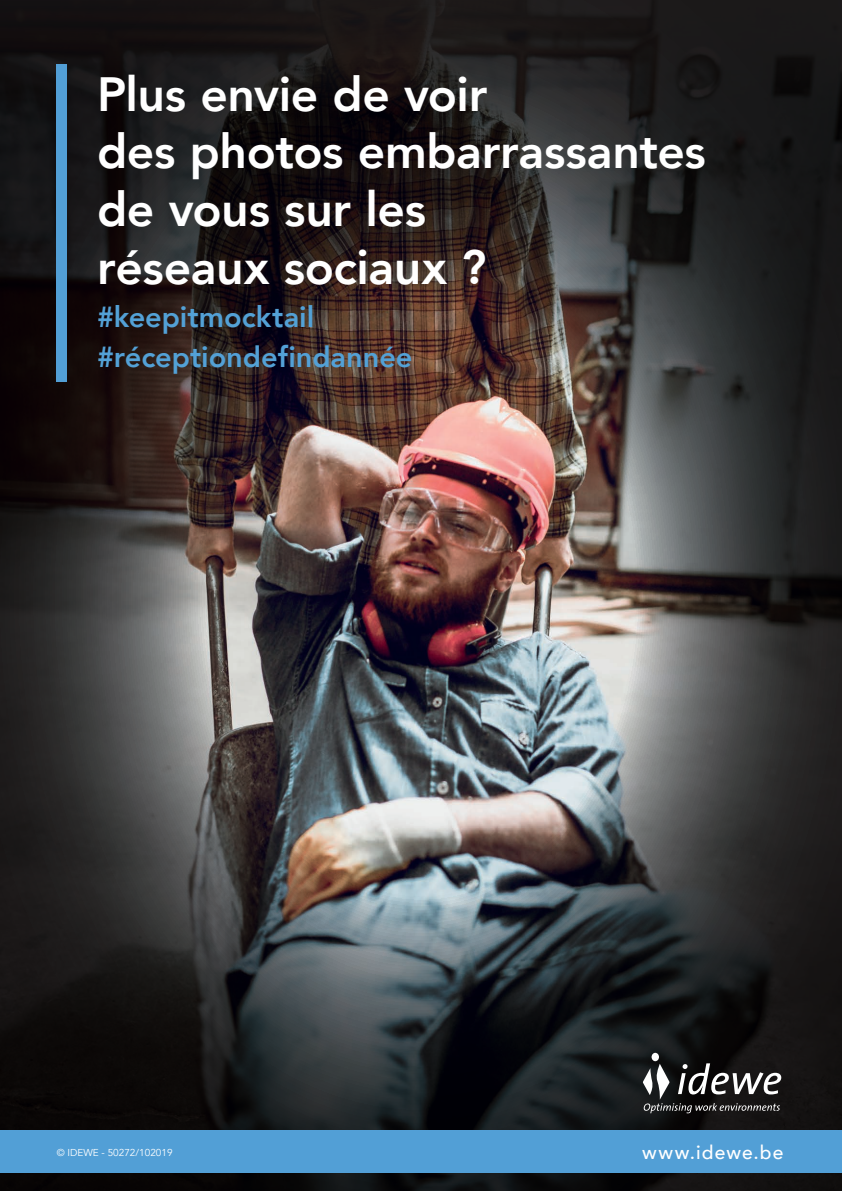
<style>
.page{position:relative;width:842px;height:1191px;background:#fff}
.page>*{position:absolute;margin:0;border:0;box-sizing:border-box;transform-origin:0 0}
.t1{font:800 48px/57.6px "Avenir";letter-spacing:-.005em;color:#fff}
.t2{font:800 29px/40.5px "Avenir";color:#53a1d6}
.t3{font:500 19.2px "Avenir";letter-spacing:.06em;color:#fff}
.t4{font:10px "Avenir";color:#fff}
</style>
<div class="page">
<img style="left:0;top:0;width:842px;height:1191px">
<div style="left:0;top:1129px;width:842px;height:43px;background:#529fd6"></div>
<svg style="left:643px;top:1052px;width:138px;height:61px;background:#414040"></svg>
<div style="left:57px;top:64px;width:10px;height:317px;background:#529fd6"></div>
<p class="t1" style="left:97px;top:65px;width:610px">Plus envie de voir<br>des photos embarrassantes de vous sur les<br>réseaux sociaux ?</p>
<p class="t2" style="left:97px;top:296px;width:317px">#keepitmocktail #réceptiondefindannée</p>
<p class="t4" style="left:57px;top:1146px;width:117px">© IDEWE - 50272/102019</p>
<p class="t3" style="left:642px;top:1135px;width:143px">www.idewe.be</p>
</div>
